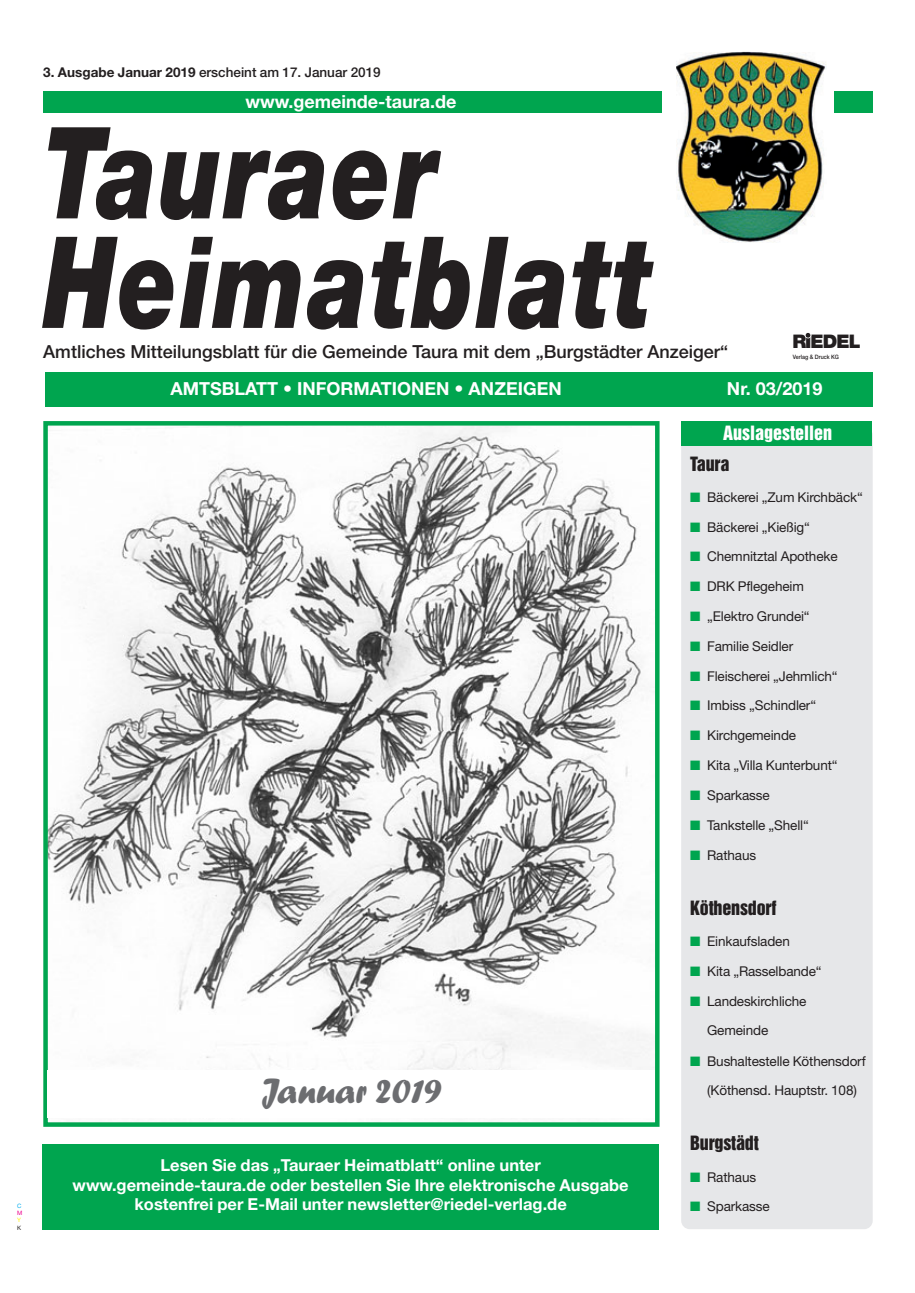
<style>
.page{position:relative;width:915px;height:1293px;background:#fff}
.page>*{position:absolute;margin:0;border:0;box-sizing:border-box;transform-origin:0 0}
.t1{font:italic 900 127.5px/109.5px "Helvetica Neue";letter-spacing:.025em;color:#231f20;scale:.75 1}
.t2{font:36px "Forte";color:#6c6d70}
.t3{font:900 18.75px "Helvetica Neue";letter-spacing:-.05em;color:#231f20}
.t4{font:500 18px "Helvetica Neue";color:#231f20}
.t5{font:700 18px "Helvetica Neue";color:#fff}
.t6{font:18px "Helvetica Inserat";letter-spacing:-.01em;color:#231f20}
.t7{font:18px "Helvetica Inserat";color:#fff}
.t8{font:700 16.5px/19.8px "Helvetica Neue";color:#fff;text-align:center}
.t9{font:13.5px/29.2px "Helvetica Neue";letter-spacing:-.01em;color:#231f20}
.t10{font:500 13.5px "Helvetica Neue";color:#231f20}
.t11{font:500 6px "Helvetica Neue";color:#231f20;scale:.9 1}
.t12{font:6px "Helvetica Neue";color:#00aeef}
.t13{font:6px "Helvetica Neue";color:#ed028c}
.t14{font:6px "Helvetica Neue";color:#fff101}
.t15{font:6px "Helvetica Neue";color:#231f20}
.s1{font-weight:700}
.s2{color:#00a54f}
</style>
<div class="page">
<img style="left:48px;top:426px;width:606px;height:643px">
<div style="left:43px;top:421px;width:616px;height:705px;border:4px solid #00a54f"></div>
<div style="left:43px;top:91px;width:618px;height:22px;background:#00a54f"></div>
<div style="left:804px;top:332px;width:7px;height:6px;border:2px solid #fff;border-radius:50%"></div>
<div style="left:829px;top:91px;width:43px;height:22px;background:#00a54f"></div>
<div style="left:669px;top:52px;width:163px;height:190px;background:#fff"></div>
<img style="left:676px;top:52px;width:150px;height:190px">
<div style="left:45px;top:373px;width:827px;height:34px;background:#00a54f"></div>
<div style="left:43px;top:1144px;width:615px;height:85px;background:#00a54f"></div>
<div style="left:681px;top:426px;width:191px;height:803px;background:#e6e7e9;border-radius:9px"></div>
<div style="left:681px;top:421px;width:190px;height:25px;background:#00a54f"></div>
<p class="t12" style="left:17px;top:1203px;width:6px">C</p>
<p class="t13" style="left:17px;top:1211px;width:7px">M</p>
<p class="t14" style="left:17px;top:1218px;width:5px">Y</p>
<p class="t15" style="left:17px;top:1225px;width:6px">K</p>
<p class="t10" style="left:43px;top:67px;width:339px"><span class="s1">3. Ausgabe Januar 2019</span> erscheint am 17. Januar 2019</p>
<h3 class="t5" style="left:245px;top:95px;width:212px">www.gemeinde-taura.de</h3>
<h1 class="t1" style="left:43px;top:129px;width:813px">Tauraer<br>Heimatblatt</h1>
<h3 class="t4" style="left:43px;top:345px;width:686px">Amtliches Mitteilungsblatt für die Gemeinde Taura mit dem „Burgstädter Anzeiger“</h3>
<h3 class="t3" style="left:792px;top:335px;width:70px">RIEDEL</h3>
<p class="t11" style="left:792px;top:355px;width:53px">Verlag &amp; Druck KG</p>
<h3 class="t5" style="left:170px;top:382px;width:392px">AMTSBLATT • INFORMATIONEN • ANZEIGEN</h3>
<h3 class="t5" style="left:726px;top:382px;width:97px">Nr. 03/2019</h3>
<h3 class="t7" style="left:722px;top:425px;width:111px">Auslagestellen</h3>
<h2 class="t2" style="left:261px;top:1077px;width:183px">Januar 2019</h2>
<p class="t8" style="left:73px;top:1156px;width:557px">Lesen Sie das „Tauraer Heimatblatt“ online unter www.gemeinde-taura.de oder bestellen Sie Ihre elektronische Ausgabe kostenfrei per E-Mail unter newsletter@riedel-verlag.de</p>
<h3 class="t6" style="left:690px;top:456px;width:41px">Taura</h3>
<p class="t9" style="left:690px;top:484px;width:174px"><span class="s2">■</span> Bäckerei „Zum Kirchbäck“</p>
<p class="t9" style="left:690px;top:513px;width:121px"><span class="s2">■</span> Bäckerei „Kießig“</p>
<p class="t9" style="left:690px;top:543px;width:149px"><span class="s2">■</span> Chemnitztal Apotheke</p>
<p class="t9" style="left:690px;top:573px;width:115px"><span class="s2">■</span> DRK Pflegeheim</p>
<p class="t9" style="left:690px;top:603px;width:121px"><span class="s2">■</span> „Elektro Grundei“</p>
<p class="t9" style="left:690px;top:633px;width:104px"><span class="s2">■</span> Familie Seidler</p>
<p class="t9" style="left:690px;top:662px;width:149px"><span class="s2">■</span> Fleischerei „Jehmlich“</p>
<p class="t9" style="left:690px;top:692px;width:127px"><span class="s2">■</span> Imbiss „Schindler“</p>
<p class="t9" style="left:690px;top:722px;width:107px"><span class="s2">■</span> Kirchgemeinde</p>
<p class="t9" style="left:690px;top:752px;width:149px"><span class="s2">■</span> Kita „Villa Kunterbunt“</p>
<p class="t9" style="left:690px;top:782px;width:81px"><span class="s2">■</span> Sparkasse</p>
<p class="t9" style="left:690px;top:811px;width:120px"><span class="s2">■</span> Tankstelle „Shell“</p>
<p class="t9" style="left:690px;top:841px;width:67px"><span class="s2">■</span> Rathaus</p>
<h3 class="t6" style="left:690px;top:901px;width:88px">Köthensdorf</h3>
<p class="t9" style="left:690px;top:928px;width:101px"><span class="s2">■</span> Einkaufsladen</p>
<p class="t9" style="left:690px;top:958px;width:133px"><span class="s2">■</span> Kita „Rasselbande“</p>
<p class="t9" style="left:707px;top:988px;width:101px;text-indent:-17px"><span class="s2">■</span> Landeskirchliche<br>Gemeinde</p>
<p class="t9" style="left:707px;top:1047px;width:160px;text-indent:-17px"><span class="s2">■</span> Bushaltestelle Köthensdorf (Köthensd. Hauptstr. 108)</p>
<h3 class="t6" style="left:690px;top:1136px;width:70px">Burgstädt</h3>
<p class="t9" style="left:690px;top:1163px;width:67px"><span class="s2">■</span> Rathaus</p>
<p class="t9" style="left:690px;top:1193px;width:81px"><span class="s2">■</span> Sparkasse</p>
</div>
